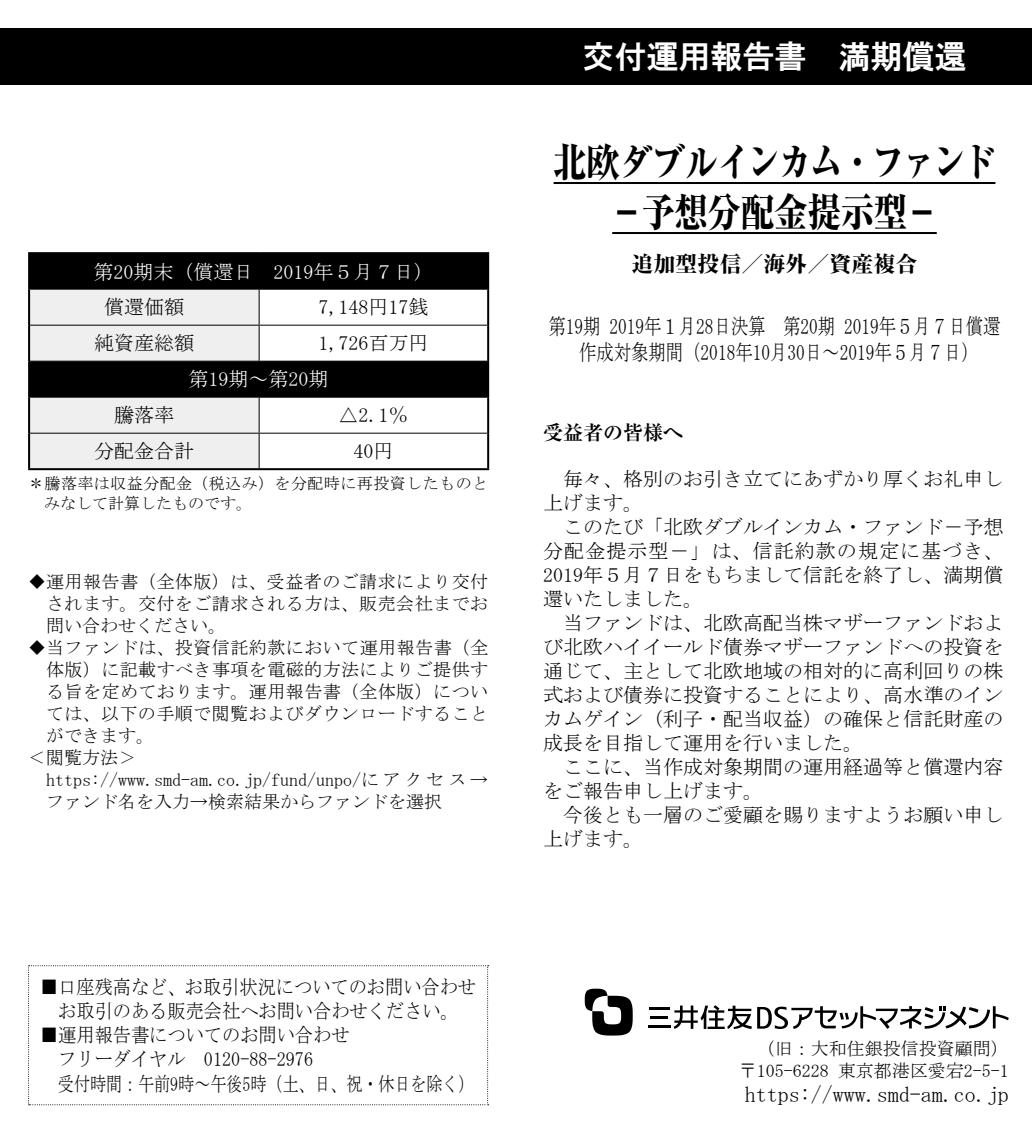
<style>
.page{position:relative;width:1032px;height:1134px;background:#fff}
.page>*{position:absolute;margin:0;border:0;box-sizing:border-box;transform-origin:0 0}
.t1{font:40px/50px "Ryumin Pr 6 Heavy 90 msp RKSJ H";letter-spacing:-.035em;color:#000;text-align:center;scale:.85 1}
.t2{font:32px "HGS Gothic E";color:#fff}
.t3{font:22px/26px "MS Mincho";color:#000;text-align:center;scale:.79 1}
.t4{font:22px "MS Mincho";color:#000}
.t5{font:22px "Ryumin Pr 6 Heavy 90 msp RKSJ H";color:#000}
.t6{font:20px/24px "MS Mincho";color:#000}
.t7{font:20px/24px "MS Mincho";color:#000;text-align:center;scale:.91 1}
.t8{font:20px "MS Mincho";color:#fff}
.t9{font:20px "MS Mincho";color:#000;scale:.8 1}
.t10{font:20px "Ryumin Pro Bold 90 msp RKSJ H";color:#000}
.t11{font:18px/22px "MS Mincho";letter-spacing:.025em;color:#000;text-align:justify}
.t12{font:18px/22px "MS Mincho";color:#000;text-align:right}
.t13{font:16px/20px "MS Mincho";letter-spacing:.03em;color:#000}
</style>
<div class="page">
<div style="left:0;top:28px;width:1032px;height:57px;background:#000"></div>
<svg style="left:30px;top:254px;width:457px;height:143px;fill:#000"></svg>
<svg style="left:30px;top:290px;width:229px;height:178px"></svg>
<hr style="left:28px;top:252px;width:231px;height:2px;background:#000">
<hr style="left:28px;top:254px;width:2px;height:35px;background:#000">
<hr style="left:259px;top:252px;width:230px;height:2px;background:#000">
<hr style="left:487px;top:254px;width:2px;height:35px;background:#000">
<hr style="left:28px;top:289px;width:2px;height:36px;background:#000">
<hr style="left:487px;top:289px;width:2px;height:36px;background:#000">
<hr style="left:28px;top:325px;width:2px;height:36px;background:#000">
<hr style="left:487px;top:325px;width:2px;height:36px;background:#000">
<hr style="left:28px;top:361px;width:2px;height:36px;background:#000">
<hr style="left:487px;top:361px;width:2px;height:36px;background:#000">
<hr style="left:28px;top:397px;width:2px;height:36px;background:#000">
<hr style="left:487px;top:397px;width:2px;height:36px;background:#000">
<hr style="left:28px;top:433px;width:2px;height:35px;background:#000">
<hr style="left:487px;top:433px;width:2px;height:35px;background:#000">
<hr style="left:28px;top:468px;width:461px;height:2px;background:#000">
<hr style="left:30px;top:289px;width:457px;height:1px;background:#000">
<hr style="left:259px;top:290px;width:1px;height:35px;background:#000">
<hr style="left:30px;top:325px;width:457px;height:1px;background:#000">
<hr style="left:259px;top:326px;width:1px;height:35px;background:#000">
<hr style="left:30px;top:361px;width:457px;height:1px;background:#000">
<hr style="left:30px;top:397px;width:457px;height:1px;background:#000">
<hr style="left:259px;top:398px;width:1px;height:35px;background:#000">
<hr style="left:30px;top:433px;width:457px;height:1px;background:#000">
<hr style="left:259px;top:434px;width:1px;height:34px;background:#000">
<hr style="left:553px;top:182px;width:442px;height:2px;background:#000">
<hr style="left:612px;top:232px;width:325px;height:2px;background:#000">
<svg style="left:28px;top:965px;width:461px;height:140px"></svg>
<svg style="left:585px;top:989px;width:48px;height:46px"></svg>
<hr style="left:649px;top:1007px;width:20px;height:3px;background:#000">
<hr style="left:648px;top:1025px;width:23px;height:3px;background:#000">
<hr style="left:650px;top:1016px;width:18px;height:3px;background:#000">
<svg style="left:674px;top:1005px;width:335px;height:24px"></svg>
<p class="t8" style="left:94px;top:261px;width:342px">第20期末（償還日　2019年５月７日）</p>
<p class="t6" style="left:104px;top:295px;width:81px">償還価額</p>
<p class="t6" style="left:318px;top:295px;width:111px">7,148円17銭</p>
<p class="t6" style="left:94px;top:331px;width:102px">純資産総額</p>
<p class="t6" style="left:318px;top:331px;width:111px">1,726百万円</p>
<p class="t8" style="left:189px;top:369px;width:141px">第19期～第20期</p>
<p class="t6" style="left:114px;top:403px;width:62px">騰落率</p>
<p class="t6" style="left:338px;top:403px;width:71px">△2.1％</p>
<p class="t6" style="left:94px;top:439px;width:102px">分配金合計</p>
<p class="t6" style="left:353px;top:439px;width:41px">40円</p>
<p class="t13" style="left:44px;top:473px;width:445px;text-indent:-16px">＊騰落率は収益分配金（税込み）を分配時に再投資したものとみなして計算したものです。</p>
<p class="t11" style="left:46px;top:570px;width:444px;text-indent:-18px">◆ 運用報告書（全体版）は、受益者のご請求により交付されます。交付をご請求される方は、販売会社までお問い合わせください。</p>
<p class="t11" style="left:28px;top:636px;width:462px">◆ 当ファンドは、投資信託約款において運用報告書（全</p>
<p class="t11" style="left:46px;top:658px;width:444px">体版）に記載すべき事項を電磁的方法によりご提供す</p>
<p class="t11" style="left:46px;top:680px;width:444px">る旨を定めております。運用報告書（全体版）につい</p>
<p class="t11" style="left:46px;top:702px;width:444px">ては、以下の手順で閲覧およびダウンロードすること</p>
<p class="t11" style="left:46px;top:724px;width:110px">ができます。</p>
<p class="t11" style="left:28px;top:746px;width:110px">＜閲覧方法＞</p>
<p class="t12" style="left:46px;top:768px;width:443px">https://www.smd-am.co.jp/fund/unpo/にアクセス →</p>
<p class="t12" style="left:46px;top:790px;width:398px">ファンド名を入力→検索結果からファンドを選択</p>
<p class="t7" style="left:40px;top:975px;width:481px">■ 口座残高など、お取引状況についてのお問い合わせお取引のある販売会社へお問い合わせください。</p>
<p class="t7" style="left:40px;top:1023px;width:342px;text-align:left">■運用報告書についてのお問い合わせ　フリーダイヤル　0120-88-2976</p>
<p class="t9" style="left:58px;top:1073px;width:521px">受付時間：午前9時～午後5時（土、日、祝・休日を除く）</p>
<h2 class="t2" style="left:582px;top:41px;width:385px">交付運用報告書　満期償還</h2>
<h1 class="t1" style="left:553px;top:143px;width:522px">北欧ダブルインカム・ファンド－予想分配金提示型－</h1>
<p class="t5" style="left:631px;top:256px;width:287px">追加型投信／海外／資産複合</p>
<p class="t3" style="left:548px;top:313px;width:573px">第19期 2019年１月28日決算　第20期 2019年５月７日償還作成対象期間（2018年10月30日～2019年５月７日）</p>
<p class="t10" style="left:543px;top:425px;width:141px">受益者の皆様へ</p>
<p class="t6" style="left:543px;top:467px;width:461px;text-indent:20px">毎々、格別のお引き立てにあずかり厚くお礼申し上げます。</p>
<p class="t6" style="left:543px;top:515px;width:461px;text-align:justify;text-indent:20px">このたび「北欧ダブルインカム・ファンド－予想分配金提示型－」は、信託約款の規定に基づき、2019年５月７日をもちまして信託を終了し、満期償還いたしました。</p>
<p class="t6" style="left:543px;top:611px;width:461px;text-align:justify;text-indent:20px">当ファンドは、北欧高配当株マザーファンドおよび北欧ハイイールド債券マザーファンドへの投資を通じて、主として北欧地域の相対的に高利回りの株式および債券に投資することにより、高水準のインカムゲイン（利子・配当収益）の確保と信託財産の成長を目指して運用を行いました。</p>
<p class="t6" style="left:543px;top:755px;width:461px;text-indent:20px">ここに、当作成対象期間の運用経過等と償還内容をご報告申し上げます。</p>
<p class="t6" style="left:543px;top:803px;width:461px;text-indent:20px">今後とも一層のご愛顧を賜りますようお願い申し上げます。</p>
<p class="t12" style="left:739px;top:1037px;width:271px">（旧：大和住銀投信投資顧問）〒105-6228 東京都港区愛宕2-5-1</p>
<p class="t4" style="left:745px;top:1083px;width:265px">https://www.smd-am.co.jp</p>
</div>
